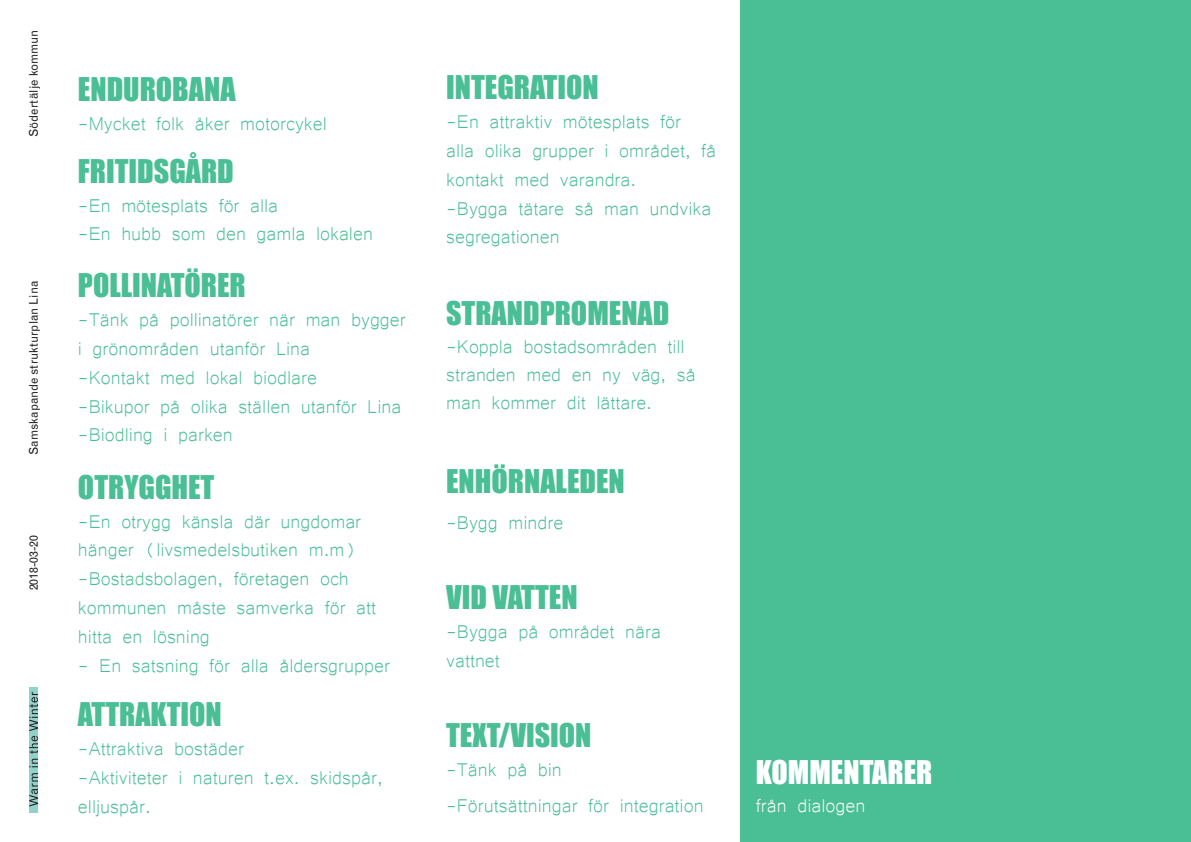
<style>
.page{position:relative;width:1191px;height:842px;background:#fff}
.page>*{position:absolute;margin:0;border:0;box-sizing:border-box;transform-origin:0 0}
.t1{font:30px "Impact";color:#4abe94}
.t2{font:30px "Impact";color:#fff}
.t3{font:24px/28.8px "Microsoft Yi Baiti";color:#4abe94}
.t4{font:24px "Microsoft Yi Baiti";color:#fff}
.t5{font:12px "Grotesque MT Std";color:#231f20}
</style>
<div class="page">
<div style="left:29px;top:687px;width:9px;height:126px;background:#91d3cb"></div>
<svg style="left:29px;top:773px;width:9px;height:33px"></svg>
<svg style="left:29px;top:692px;width:9px;height:75px"></svg>
<div style="left:740px;top:0;width:451px;height:842px;background:#4abe94"></div>
<p class="t5" style="left:27px;top:137px;width:108px;rotate:-90deg">Södertälje kommun</p>
<p class="t5" style="left:27px;top:455px;width:175px;rotate:-90deg">Samskapande strukturplan Lina</p>
<p class="t5" style="left:27px;top:590px;width:56px;rotate:-90deg">2018-03-20</p>
<p class="t1" style="left:78px;top:66px;width:159px">ENDUROBANA</p>
<p class="t3" style="left:78px;top:107px;width:250px">-Mycket folk åker motorcykel</p>
<p class="t1" style="left:78px;top:148px;width:157px">FRITIDSGÅRD</p>
<p class="t3" style="left:78px;top:189px;width:202px">-En mötesplats för alla</p>
<p class="t3" style="left:78px;top:218px;width:296px">-En hubb som den gamla lokalen</p>
<p class="t1" style="left:78px;top:262px;width:169px">POLLINATÖRER</p>
<p class="t3" style="left:78px;top:304px;width:329px">-Tänk på pollinatörer när man bygger i grönområden utanför Lina</p>
<p class="t3" style="left:78px;top:361px;width:241px">-Kontakt med lokal biodlare</p>
<p class="t3" style="left:78px;top:390px;width:325px">-Bikupor på olika ställen utanför Lina</p>
<p class="t3" style="left:78px;top:419px;width:156px">-Biodling i parken</p>
<p class="t1" style="left:78px;top:464px;width:138px">OTRYGGHET</p>
<p class="t3" style="left:78px;top:505px;width:285px">-En otrygg känsla där ungdomar hänger (livsmedelsbutiken m.m)</p>
<p class="t3" style="left:78px;top:563px;width:300px">-Bostadsbolagen, företagen och kommunen måste samverka för att hitta en lösning</p>
<p class="t3" style="left:78px;top:649px;width:313px">- En satsning för alla åldersgrupper</p>
<p class="t1" style="left:78px;top:691px;width:145px">ATTRAKTION</p>
<p class="t3" style="left:78px;top:733px;width:167px">-Attraktiva bostäder</p>
<p class="t3" style="left:78px;top:761px;width:306px">-Aktiviteter i naturen t.ex. skidspår, elljuspår.</p>
<p class="t1" style="left:446px;top:64px;width:154px">INTEGRATION</p>
<p class="t3" style="left:446px;top:105px;width:272px">-En attraktiv mötesplats för<br>alla olika grupper i området, få kontakt med varandra.</p>
<p class="t3" style="left:446px;top:192px;width:267px">-Bygga tätare så man undvika segregationen</p>
<p class="t1" style="left:446px;top:290px;width:225px">STRANDPROMENAD</p>
<p class="t3" style="left:446px;top:330px;width:251px;line-height:28px">-Koppla bostadsområden till stranden med en ny väg, så</p>
<p class="t3" style="left:446px;top:386px;width:207px">man kommer dit lättare.</p>
<p class="t1" style="left:446px;top:457px;width:180px">ENHÖRNALEDEN</p>
<p class="t3" style="left:446px;top:506px;width:119px">-Bygg mindre</p>
<p class="t1" style="left:446px;top:574px;width:133px">VID VATTEN</p>
<p class="t3" style="left:446px;top:615px;width:216px">-Bygga på området nära vattnet</p>
<p class="t1" style="left:446px;top:712px;width:147px">TEXT/VISION</p>
<p class="t3" style="left:446px;top:754px;width:117px">-Tänk på bin</p>
<p class="t3" style="left:446px;top:790px;width:259px">-Förutsättningar för integration</p>
<p class="t2" style="left:756px;top:749px;width:178px">KOMMENTARER</p>
<p class="t4" style="left:756px;top:792px;width:111px">från dialogen</p>
</div>
